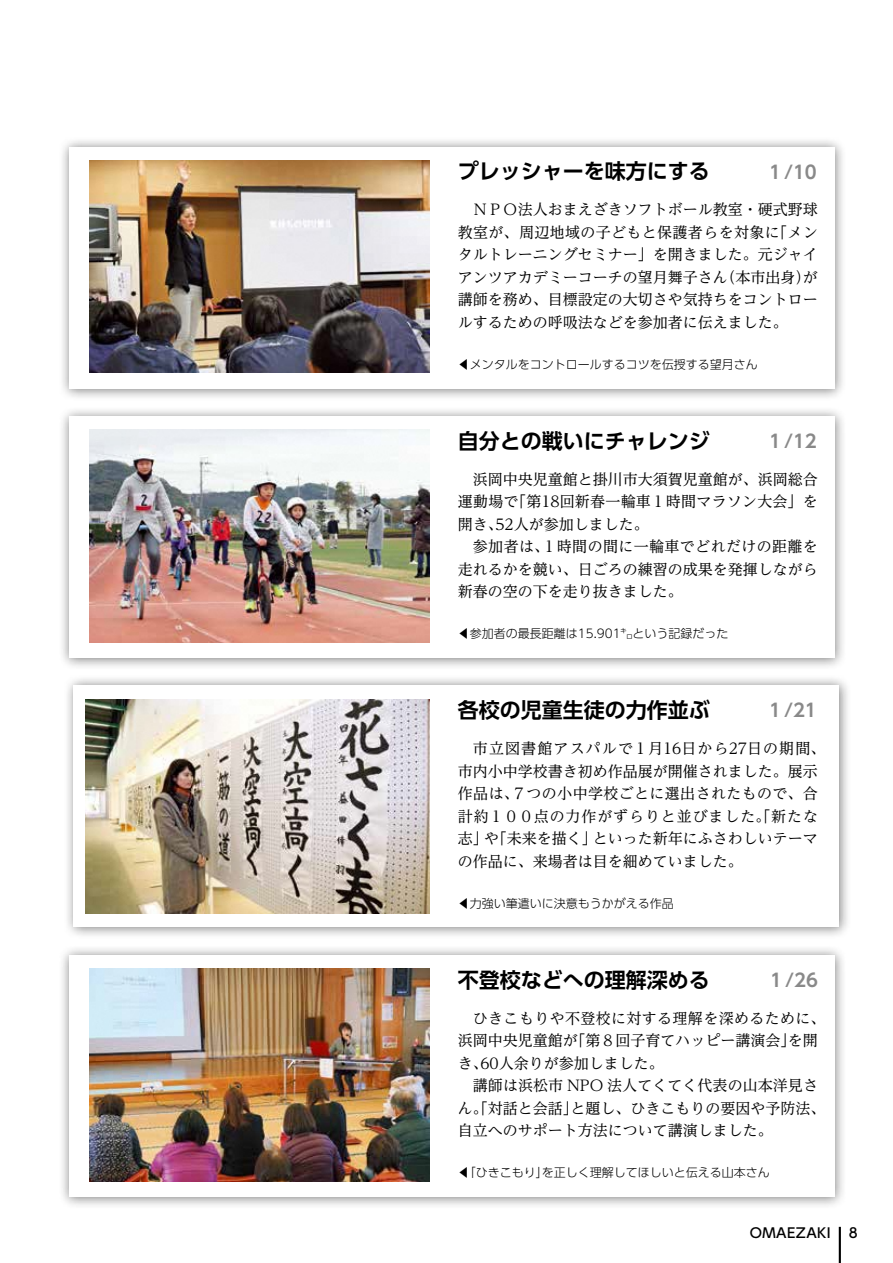
<style>
.page{position:relative;width:893px;height:1263px;background:#fff}
.page>*{position:absolute;margin:0;border:0;box-sizing:border-box;transform-origin:0 0}
.t1{font:700 21px "UD Shin Go Pro De";color:#000}
.t2{font:700 18px "UD Shin Go Pro De";color:#898989}
.t3{font:15px/22.5px "UD Reimin Pro";color:#000;text-align:justify}
.t4{font:500 13.5px "UD Shin Go Pro";letter-spacing:.035em;color:#000}
.t5{font:300 12px "UD Shin Go Pro";color:#000}
</style>
<div class="page">
<div style="left:59px;top:406px;width:788px;height:265px;background:#000;opacity:.5"></div>
<div style="left:69px;top:416px;width:765px;height:242px;background:#fff"></div>
<img style="left:89px;top:430px;width:340px;height:212px">
<div style="left:59px;top:136px;width:788px;height:265px;background:#000;opacity:.5"></div>
<div style="left:69px;top:147px;width:765px;height:242px;background:#fff"></div>
<img style="left:89px;top:160px;width:340px;height:213px">
<div style="left:58px;top:945px;width:789px;height:265px;background:#000;opacity:.5"></div>
<div style="left:69px;top:955px;width:765px;height:242px;background:#fff"></div>
<img style="left:89px;top:969px;width:340px;height:212px">
<div style="left:63px;top:674px;width:788px;height:265px;background:#000;opacity:.5"></div>
<div style="left:74px;top:685px;width:765px;height:241px;background:#fff"></div>
<img style="left:86px;top:699px;width:343px;height:215px">
<hr style="left:839px;top:1227px;width:2px;height:36px;background:#000">
<h1 class="t1" style="left:458px;top:154px;width:253px">プレッシャーを味方にする</h1>
<p class="t2" style="left:766px;top:157px;width:52px">１/10</p>
<p class="t3" style="left:458px;top:198px;width:362px;text-indent:15px">ＮＰＯ法人おまえざきソフトボール教室・硬式野球教室が、周辺地域の子どもと保護者らを対象に「メンタルトレーニングセミナー」を開きました。元ジャイアンツアカデミーコーチの望月舞子さん（本市出身）が講師を務め、目標設定の大切さや気持ちをコントロールするための呼吸法などを参加者に伝えました。</p>
<p class="t5" style="left:458px;top:354px;width:301px">◀メンタルをコントロールするコツを伝授する望月さん</p>
<h1 class="t1" style="left:458px;top:423px;width:253px">自分との戦いにチャレンジ</h1>
<p class="t2" style="left:766px;top:426px;width:52px">１/12</p>
<p class="t3" style="left:458px;top:467px;width:361px;text-indent:15px">浜岡中央児童館と掛川市大須賀児童館が、浜岡総合運動場で「第18回新春一輪車１時間マラソン大会」を開き、52人が参加しました。</p>
<p class="t3" style="left:458px;top:535px;width:361px;text-indent:15px">参加者は、１時間の間に一輪車でどれだけの距離を走れるかを競い、日ごろの練習の成果を発揮しながら新春の空の下を走り抜きました。</p>
<p class="t5" style="left:458px;top:624px;width:272px">◀参加者の最長距離は15.901㌔という記録だった</p>
<h1 class="t1" style="left:458px;top:693px;width:253px">各校の児童生徒の力作並ぶ</h1>
<p class="t2" style="left:766px;top:695px;width:52px">１/21</p>
<p class="t3" style="left:458px;top:737px;width:369px;text-align:left;text-indent:15px">市立図書館アスパルで１月16日から27日の期間、市内小中学校書き初め作品展が開催されました。展示作品は、７つの小中学校ごとに選出されたもので、合計約１００点の力作がずらりと並びました。「新たな志」や「未来を描く」といった新年にふさわしいテーマの作品に、来場者は目を細めていました。</p>
<p class="t5" style="left:458px;top:893px;width:217px">◀力強い筆遣いに決意もうかがえる作品</p>
<h1 class="t1" style="left:458px;top:962px;width:253px">不登校などへの理解深める</h1>
<p class="t2" style="left:767px;top:965px;width:52px">１/26</p>
<p class="t3" style="left:458px;top:1006px;width:369px;text-align:left;text-indent:15px">ひきこもりや不登校に対する理解を深めるために、浜岡中央児童館が「第８回子育てハッピー講演会」を開き、60人余りが参加しました。</p>
<p class="t3" style="left:458px;top:1074px;width:369px;text-align:left;text-indent:15px">講師は浜松市 NPO 法人てくてく代表の山本洋見さん。「対話と会話」と題し、ひきこもりの要因や予防法、自立へのサポート方法について講演しました。</p>
<p class="t5" style="left:458px;top:1163px;width:313px">◀「ひきこもり」を正しく理解してほしいと伝える山本さん</p>
<p class="t4" style="left:750px;top:1221px;width:83px">OMAEZAKI</p>
<p class="t4" style="left:849px;top:1221px;width:10px">8</p>
</div>
